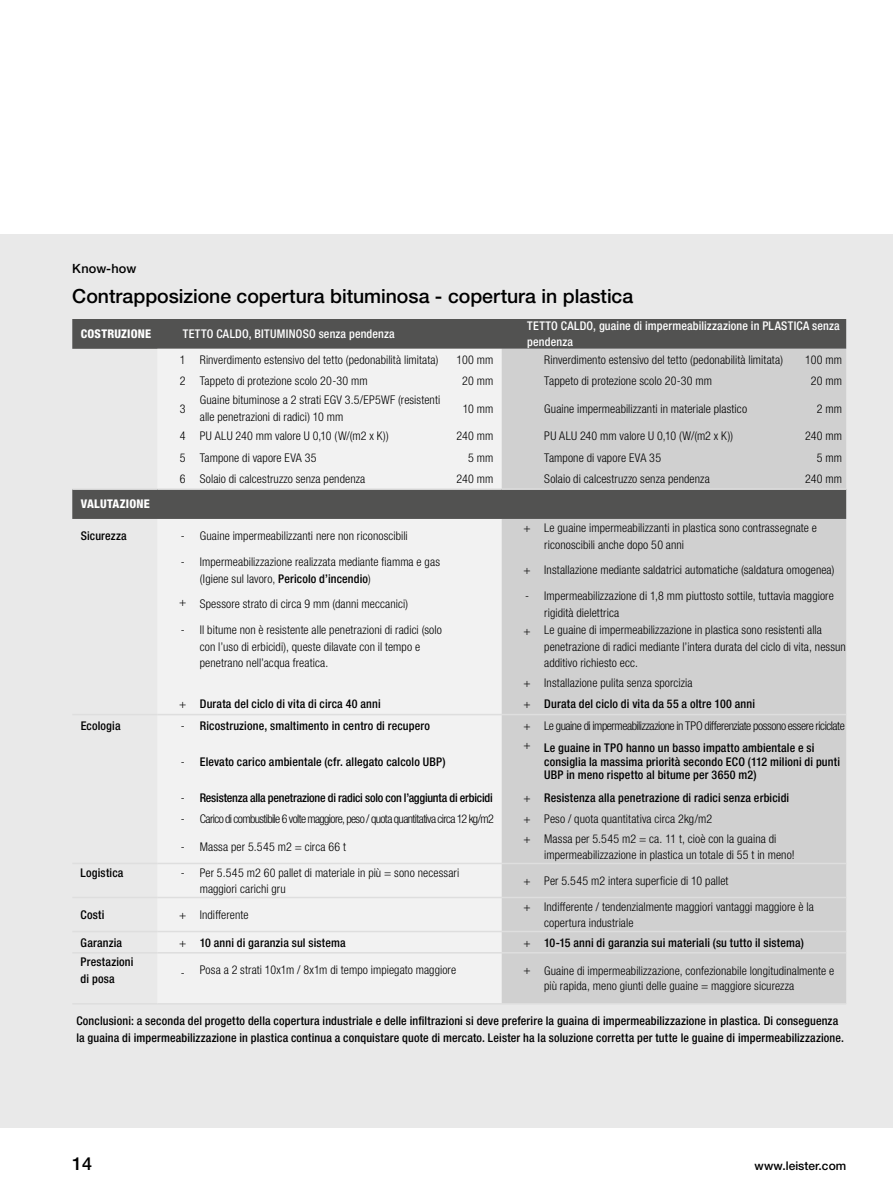
<style>
.page{position:relative;width:893px;height:1191px;background:#fff}
.page>*{position:absolute;margin:0;border:0;box-sizing:border-box;transform-origin:0 0}
.t1{font:500 19.5px "Helvetica Neue LTW1 G";color:#000}
.t2{font:500 18px "Helvetica Neue LTW1 G";color:#000}
.t3{font:500 12.75px "Helvetica Neue LTW1 G";letter-spacing:.01em;color:#000}
.t4{font:300 condensed 12px/16.5px "Helvetica Neue LTW1 G";letter-spacing:.005em;color:#000}
.t5{font:500 condensed 12px/13.5px "Helvetica Neue LTW1 G";letter-spacing:.01em;color:#000}
.t6{font:500 condensed 12px/16.5px "Helvetica Neue LTW1 G";letter-spacing:.015em;color:#fff}
.t7{font:300 condensed 12px "Helvetica Neue LTW1 G";letter-spacing:-.04em;color:#000}
.t8{font:300 condensed 12px "Helvetica Neue LTW1 G";letter-spacing:-.05em;color:#000}
.t9{font:500 condensed 12px "Helvetica Neue LTW1 G";letter-spacing:-.02em;color:#000}
.t10{font:800 condensed 12px "Helvetica Neue LTW1 G";letter-spacing:.015em;color:#fff}
.t11{font:500 12px "Helvetica Neue LTW1 G";color:#000}
.s1{font-weight:500}
.s2{font-weight:300}
</style>
<div class="page">
<div style="left:0;top:234px;width:893px;height:893px;background:#e9e9e9"></div>
<div style="left:72px;top:319px;width:774px;height:30px;background:#525251"></div>
<div style="left:502px;top:349px;width:344px;height:654px;background:#d0d0d0"></div>
<div style="left:72px;top:490px;width:774px;height:29px;background:#525251"></div>
<hr style="left:72px;top:488px;width:85px;height:2px;background:#dedede">
<hr style="left:157px;top:488px;width:345px;height:2px;background:#dedede">
<hr style="left:502px;top:488px;width:344px;height:2px;background:#dedede">
<hr style="left:72px;top:714px;width:85px;height:1px;background:#dedede">
<hr style="left:157px;top:714px;width:345px;height:1px;background:#dedede">
<hr style="left:502px;top:714px;width:344px;height:1px;background:#dedede">
<hr style="left:72px;top:930px;width:85px;height:2px;background:#dedede">
<hr style="left:157px;top:930px;width:345px;height:2px;background:#dedede">
<hr style="left:502px;top:930px;width:344px;height:2px;background:#dedede">
<hr style="left:72px;top:896px;width:85px;height:2px;background:#dedede">
<hr style="left:157px;top:896px;width:345px;height:2px;background:#dedede">
<hr style="left:502px;top:896px;width:344px;height:2px;background:#dedede">
<hr style="left:72px;top:952px;width:85px;height:1px;background:#dedede">
<hr style="left:157px;top:952px;width:345px;height:1px;background:#dedede">
<hr style="left:502px;top:952px;width:344px;height:1px;background:#dedede">
<hr style="left:72px;top:862px;width:85px;height:2px;background:#dedede">
<hr style="left:157px;top:862px;width:345px;height:2px;background:#dedede">
<hr style="left:502px;top:862px;width:344px;height:2px;background:#dedede">
<hr style="left:72px;top:1003px;width:85px;height:1px;background:#dedede">
<hr style="left:157px;top:1003px;width:345px;height:1px;background:#dedede">
<hr style="left:502px;top:1003px;width:344px;height:1px;background:#dedede">
<p class="t3" style="left:72px;top:261px;width:66px">Know-how</p>
<h1 class="t1" style="left:72px;top:284px;width:563px">Contrapposizione copertura bituminosa - copertura in plastica</h1>
<p class="t10" style="left:81px;top:326px;width:72px">COSTRUZIONE</p>
<p class="t6" style="left:183px;top:326px;width:213px">TETTO CALDO, BITUMINOSO senza pendenza</p>
<p class="t6" style="left:527px;top:317px;width:314px">TETTO CALDO, guaine di impermeabilizzazione in PLASTICA senza pendenza</p>
<p class="t4" style="left:180px;top:351px;width:260px">1 Rinverdimento estensivo del tetto (pedonabilità limitata)</p>
<p class="t4" style="left:457px;top:351px;width:38px">100 mm</p>
<p class="t4" style="left:544px;top:351px;width:240px">Rinverdimento estensivo del tetto (pedonabilità limitata)</p>
<p class="t4" style="left:805px;top:351px;width:38px">100 mm</p>
<p class="t4" style="left:180px;top:372px;width:189px">2 Tappeto di protezione scolo 20-30 mm</p>
<p class="t4" style="left:462px;top:372px;width:33px">20 mm</p>
<p class="t4" style="left:544px;top:372px;width:169px">Tappeto di protezione scolo 20-30 mm</p>
<p class="t4" style="left:811px;top:372px;width:33px">20 mm</p>
<p class="t4" style="left:180px;top:400px;width:7px">3</p>
<p class="t4" style="left:200px;top:392px;width:242px">Guaine bituminose a 2 strati EGV 3.5/EP5WF (resistenti alle penetrazioni di radici) 10 mm</p>
<p class="t4" style="left:463px;top:400px;width:32px">10 mm</p>
<p class="t4" style="left:544px;top:400px;width:204px">Guaine impermeabilizzanti in materiale plastico</p>
<p class="t4" style="left:817px;top:400px;width:27px">2 mm</p>
<p class="t4" style="left:180px;top:428px;width:210px">4 PU ALU 240 mm valore U 0,10 (W/(m2 x K))</p>
<p class="t4" style="left:456px;top:428px;width:38px">240 mm</p>
<p class="t4" style="left:544px;top:428px;width:190px">PU ALU 240 mm valore U 0,10 (W/(m2 x K))</p>
<p class="t4" style="left:805px;top:428px;width:38px">240 mm</p>
<p class="t4" style="left:180px;top:449px;width:138px">5 Tampone di vapore EVA 35</p>
<p class="t4" style="left:468px;top:449px;width:27px">5 mm</p>
<p class="t4" style="left:544px;top:449px;width:118px">Tampone di vapore EVA 35</p>
<p class="t4" style="left:817px;top:449px;width:27px">5 mm</p>
<p class="t4" style="left:180px;top:470px;width:187px">6 Solaio di calcestruzzo senza pendenza</p>
<p class="t4" style="left:456px;top:470px;width:38px">240 mm</p>
<p class="t4" style="left:544px;top:470px;width:167px">Solaio di calcestruzzo senza pendenza</p>
<p class="t4" style="left:805px;top:470px;width:38px">240 mm</p>
<p class="t10" style="left:81px;top:497px;width:70px">VALUTAZIONE</p>
<p class="t5" style="left:81px;top:529px;width:47px">Sicurezza</p>
<p class="t4" style="left:181px;top:528px;width:228px">- Guaine impermeabilizzanti nere non riconoscibili</p>
<p class="t4" style="left:544px;top:519px;width:274px;text-indent:-21px">+ Le guaine impermeabilizzanti in plastica sono contrassegnate e riconoscibili anche dopo 50 anni</p>
<p class="t4" style="left:200px;top:553px;width:242px;text-indent:-19px">- Impermeabilizzazione realizzata mediante fiamma e gas (Igiene sul lavoro, <span class="s1">Pericolo d’incendio</span>)</p>
<p class="t4" style="left:524px;top:562px;width:312px">+ Installazione mediante saldatrici automatiche (saldatura omogenea)</p>
<p class="t4" style="left:179px;top:596px;width:231px">+ Spessore strato di circa 9 mm (danni meccanici)</p>
<p class="t4" style="left:544px;top:587px;width:291px;text-indent:-19px">- Impermeabilizzazione di 1,8 mm piuttosto sottile, tuttavia maggiore rigidità dielettrica</p>
<p class="t4" style="left:200px;top:622px;width:244px;text-indent:-19px">- Il bitume non è resistente alle penetrazioni di radici (solo con l’uso di erbicidi), queste dilavate con il tempo e penetrano nell’acqua freatica.</p>
<p class="t4" style="left:544px;top:622px;width:303px;text-indent:-21px">+ Le guaine di impermeabilizzazione in plastica sono resistenti alla penetrazione di radici mediante l’intera durata del ciclo di vita, nessun additivo richiesto ecc.</p>
<p class="t4" style="left:524px;top:674px;width:170px">+ Installazione pulita senza sporcizia</p>
<p class="t5" style="left:179px;top:697px;width:203px"><span class="s2">+</span> Durata del ciclo di vita di circa 40 anni</p>
<p class="t5" style="left:524px;top:697px;width:233px"><span class="s2">+</span> Durata del ciclo di vita da 55 a oltre 100 anni</p>
<p class="t5" style="left:81px;top:718px;width:41px">Ecologia</p>
<p class="t5" style="left:181px;top:718px;width:251px"><span class="s2">-</span> Ricostruzione, smaltimento in centro di recupero</p>
<p class="t7" style="left:524px;top:718px;width:323px">+ Le guaine di impermeabilizzazione in TPO differenziate possono essere riciclate</p>
<p class="t5" style="left:181px;top:754px;width:266px"><span class="s2">-</span> Elevato carico ambientale (cfr. allegato calcolo UBP)</p>
<p class="t5" style="left:544px;top:741px;width:297px;text-indent:-21px"><sup>+</sup> Le guaine in TPO hanno un basso impatto ambientale e si consiglia la massima priorità secondo ECO (112 milioni di punti<br>UBP in meno rispetto al bitume per 3650 m2)</p>
<p class="t9" style="left:181px;top:790px;width:313px"><span class="s2">-</span> Resistenza alla penetrazione di radici solo con l’aggiunta di erbicidi</p>
<p class="t5" style="left:524px;top:791px;width:267px"><span class="s2">+</span> Resistenza alla penetrazione di radici senza erbicidi</p>
<p class="t8" style="left:181px;top:812px;width:315px">- Carico di combustibile 6 volte maggiore, peso / quota quantitativa circa 12 kg/m2</p>
<p class="t4" style="left:524px;top:810px;width:190px">+ Peso / quota quantitativa circa 2kg/m2</p>
<p class="t4" style="left:181px;top:838px;width:167px">- Massa per 5.545 m2 = circa 66 t</p>
<p class="t4" style="left:544px;top:830px;width:252px;text-indent:-21px">+ Massa per 5.545 m2 = ca. 11 t, cioè con la guaina di impermeabilizzazione in plastica un totale di 55 t in meno!</p>
<p class="t5" style="left:81px;top:865px;width:44px">Logistica</p>
<p class="t4" style="left:200px;top:864px;width:261px;text-indent:-19px">- Per 5.545 m2 60 pallet di materiale in più = sono necessari maggiori carichi gru</p>
<p class="t4" style="left:524px;top:872px;width:206px">+ Per 5.545 m2 intera superficie di 10 pallet</p>
<p class="t5" style="left:81px;top:908px;width:25px">Costi</p>
<p class="t4" style="left:179px;top:906px;width:71px">+ Indifferente</p>
<p class="t4" style="left:544px;top:898px;width:271px;text-indent:-21px">+ Indifferente / tendenzialmente maggiori vantaggi maggiore è la copertura industriale</p>
<p class="t5" style="left:81px;top:935px;width:43px">Garanzia</p>
<p class="t5" style="left:179px;top:935px;width:168px"><span class="s2">+</span> 10 anni di garanzia sul sistema</p>
<p class="t5" style="left:523px;top:935px;width:282px"><span class="s2">+</span> 10-15 anni di garanzia sui materiali (su tutto il sistema)</p>
<p class="t5" style="left:81px;top:953px;width:54px;line-height:16.5px">Prestazioni di posa</p>
<p class="t4" style="left:181px;top:962px;width:277px">- Posa a 2 strati 10x1m / 8x1m di tempo impiegato maggiore</p>
<p class="t4" style="left:544px;top:964px;width:292px;line-height:14.4px;text-indent:-21px">+ Guaine di impermeabilizzazione, confezionabile longitudinalmente e più rapida, meno giunti delle guaine = maggiore sicurezza</p>
<p class="t5" style="left:76px;top:1012px;width:769px;line-height:16.5px">Conclusioni: a seconda del progetto della copertura industriale e delle infiltrazioni si deve preferire la guaina di impermeabilizzazione in plastica. Di conseguenza la guaina di impermeabilizzazione in plastica continua a conquistare quote di mercato. Leister ha la soluzione corretta per tutte le guaine di impermeabilizzazione.</p>
<h2 class="t2" style="left:72px;top:1152px;width:22px">14</h2>
<p class="t11" style="left:754px;top:1158px;width:93px">www.leister.com</p>
</div>
